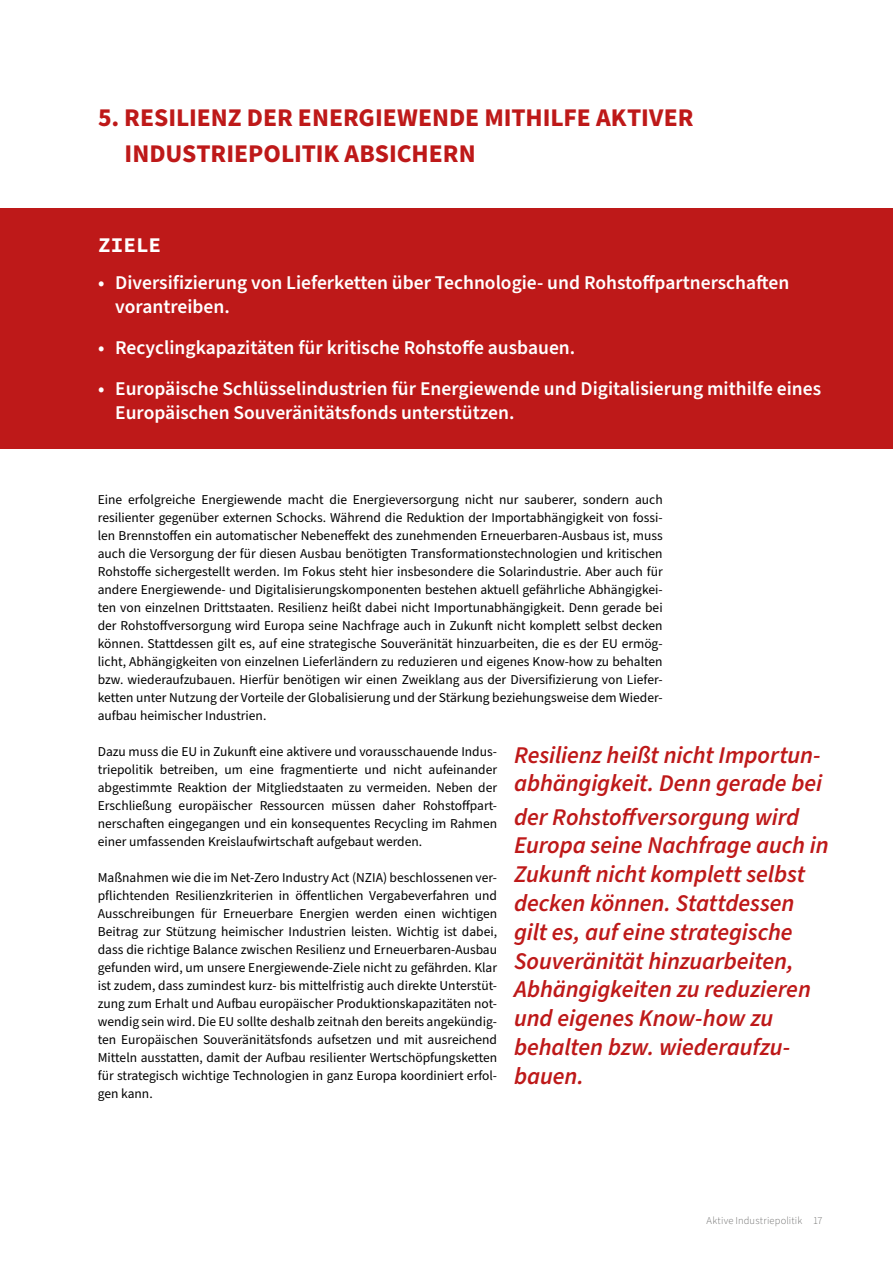
<style>
.page{position:relative;width:893px;height:1263px;background:#fff}
.page>*{position:absolute;margin:0;border:0;box-sizing:border-box;transform-origin:0 0}
.t1{font:700 25.5px/36px "Source Sans Pro";color:#be1919}
.t2{font:italic 600 24px/28.8px "Source Sans Pro";letter-spacing:-.005em;color:#be1919}
.t3{font:21px "Source Code Variable";color:#fff}
.t4{font:600 19.5px/24px "Source Sans Pro";color:#fff}
.t5{font:13.5px/18px "Source Sans Pro";color:#000;text-align:justify}
.t6{font:300 10.5px "Source Sans Pro";letter-spacing:.015em;color:#6b6b6a}
</style>
<div class="page">
<div style="left:0;top:208px;width:893px;height:241px;background:#be1919"></div>
<h1 class="t1" style="left:125px;top:100px;width:571px;text-indent:-26px">5. RESILIENZ DER ENERGIEWENDE MITHILFE AKTIVER<br>INDUSTRIEPOLITIK ABSICHERN</h1>
<h3 class="t3" style="left:98px;top:230px;width:65px">ZIELE</h3>
<h3 class="t4" style="left:115px;top:271px;width:676px;text-indent:-17px">• Diversifizierung von Lieferketten über Technologie- und Rohstoffpartnerschaften vorantreiben.</h3>
<h3 class="t4" style="left:98px;top:336px;width:479px">• Recyclingkapazitäten für kritische Rohstoffe ausbauen.</h3>
<h3 class="t4" style="left:115px;top:377px;width:707px;text-indent:-17px">• Europäische Schlüsselindustrien für Energiewende und Digitalisierung mithilfe eines<br>Europäischen Souveränitätsfonds unterstützen.</h3>
<p class="t5" style="left:98px;top:491px;width:566px">Eine erfolgreiche Energiewende macht die Energieversorgung nicht nur sauberer, sondern auch resilienter gegenüber externen Schocks. Während die Reduktion der Importabhängigkeit von fossi&shy;len Brennstoffen ein automatischer Nebeneffekt des zunehmenden Erneuerbaren-Ausbaus ist, muss auch die Versorgung der für diesen Ausbau benötigten Transformationstechnologien und kritischen Rohstoffe sichergestellt werden. Im Fokus steht hier insbesondere die Solarindustrie. Aber auch für andere Energiewende- und Digitalisierungskomponenten bestehen aktuell gefährliche Abhängigkei&shy;ten von einzelnen Drittstaaten. Resilienz heißt dabei nicht Importunabhängigkeit. Denn gerade bei der Rohstoffversorgung wird Europa seine Nachfrage auch in Zukunft nicht komplett selbst decken können. Stattdessen gilt es, auf eine strategische Souveränität hinzuarbeiten, die es der EU ermög&shy;licht, Abhängigkeiten von einzelnen Lieferländern zu reduzieren und eigenes Know-how zu behalten bzw. wiederaufzubauen. Hierfür benötigen wir einen Zweiklang aus der Diversifizierung von Liefer&shy;ketten unter Nutzung der Vorteile der Globalisierung und der Stärkung beziehungsweise dem Wieder&shy;aufbau heimischer Industrien.</p>
<p class="t5" style="left:98px;top:743px;width:401px">Dazu muss die EU in Zukunft eine aktivere und vorausschauende Indus&shy;triepolitik betreiben, um eine fragmentierte und nicht aufeinander abgestimmte Reaktion der Mitgliedstaaten zu vermeiden. Neben der Erschließung europäischer Ressourcen müssen daher Rohstoffpart&shy;nerschaften eingegangen und ein konsequentes Recycling im Rahmen einer umfassenden Kreislaufwirtschaft aufgebaut werden.</p>
<p class="t5" style="left:98px;top:869px;width:401px">Maßnahmen wie die im Net-Zero Industry Act (NZIA) beschlossenen ver&shy;pflichtenden Resilienzkriterien in öffentlichen Vergabeverfahren und Ausschreibungen für Erneuerbare Energien werden einen wichtigen Beitrag zur Stützung heimischer Industrien leisten. Wichtig ist dabei, dass die richtige Balance zwischen Resilienz und Erneuerbaren-Ausbau gefunden wird, um unsere Energiewende-Ziele nicht zu gefährden. Klar ist zudem, dass zumindest kurz- bis mittelfristig auch direkte Unterstüt&shy;zung zum Erhalt und Aufbau europäischer Produktionskapazitäten not&shy;wendig sein wird. Die EU sollte deshalb zeitnah den bereits angekündig&shy;ten Europäischen Souveränitätsfonds aufsetzen und mit ausreichend Mitteln ausstatten, damit der Aufbau resilienter Wertschöpfungsketten für strategisch wichtige Technologien in ganz Europa koordiniert erfol&shy;gen kann.</p>
<h2 class="t2" style="left:514px;top:741px;width:310px">Resilienz heißt nicht Importun&shy;abhängigkeit. Denn gerade bei</h2>
<p class="t2" style="left:514px;top:803px;width:316px">der Rohstoffversorgung wird<br>Europa seine Nachfrage auch in<br>Zukunft nicht komplett selbst decken können. Stattdessen gilt es, auf eine strategische<br>Souveränität hinzuarbeiten,<br>Abhängigkeiten zu reduzieren und eigenes Know-how zu behalten bzw. wiederaufzu&shy;bauen.</p>
<p class="t6" style="left:707px;top:1214px;width:118px">Aktive Industriepolitik 17</p>
</div>
